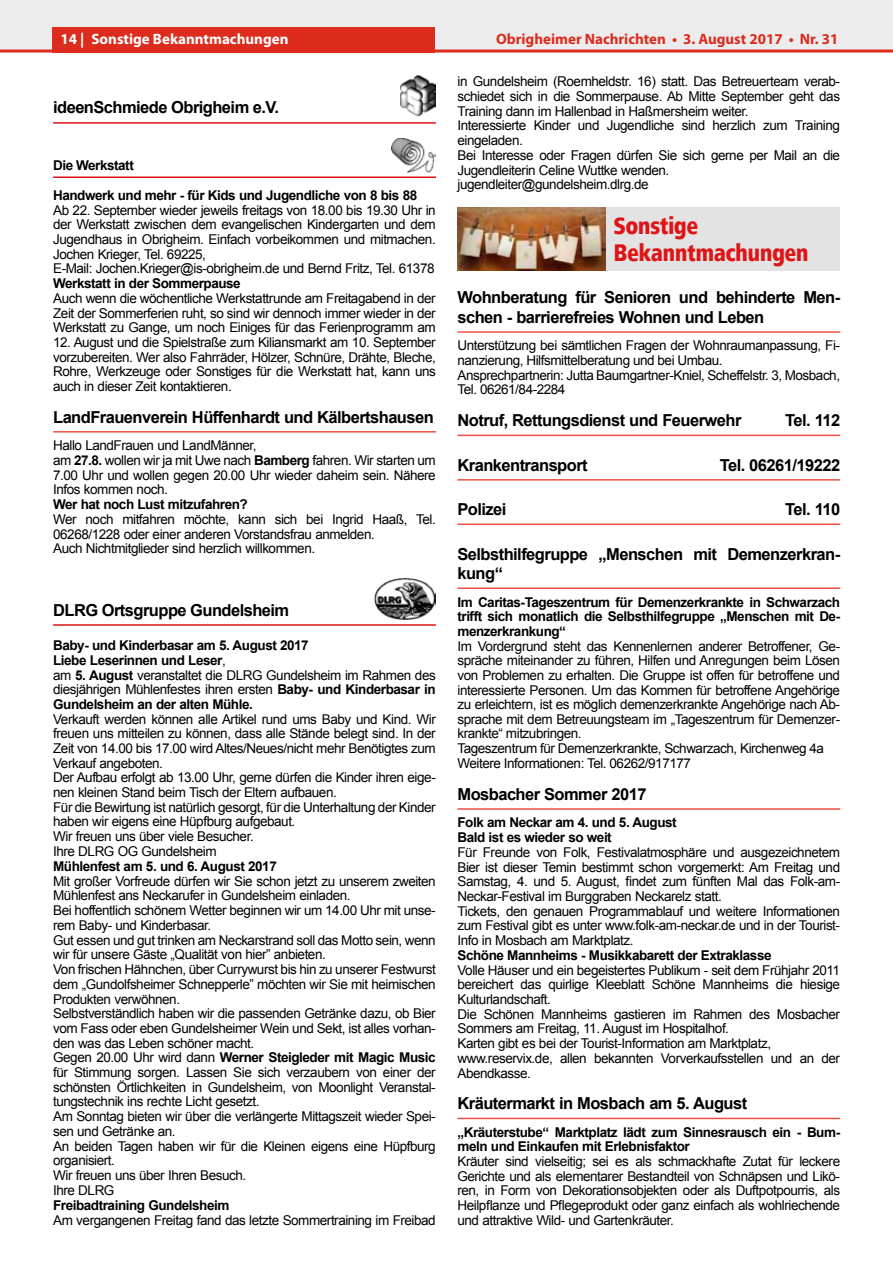
<style>
.page{position:relative;width:893px;height:1263px;background:#fff}
.page>*{position:absolute;margin:0;border:0;box-sizing:border-box;transform-origin:0 0}
.t1{font:800 24.75px/27px "Frutiger Next LT";color:#de1417;scale:.8 1}
.t2{font:700 16.5px/19.5px "Arial";letter-spacing:-.035em;color:#000}
.t3{font:700 15px "Myriad Pro";color:#db2c1d}
.t4{font:700 15px "Myriad Pro";color:#fff}
.t5{font:13.5px/14.7px "Arial";letter-spacing:-.035em;color:#000}
.t6{font:700 13.5px/29.7px "Arial";letter-spacing:-.035em;color:#000}
.s1{font-weight:700}
</style>
<div class="page">
<div style="left:0;top:0;width:893px;height:51px;background:#ececec"></div>
<div style="left:52px;top:27px;width:383px;height:26px;background:#db2c1d"></div>
<hr style="left:0;top:50px;width:893px;height:3px;background:#db2c1d">
<hr style="left:53px;top:431px;width:383px;height:2px;background:#ed4e42">
<hr style="left:53px;top:122px;width:383px;height:2px;background:#de1417">
<img style="left:401px;top:75px;width:35px;height:42px">
<hr style="left:53px;top:176px;width:383px;height:2px;background:#de1417">
<img style="left:391px;top:138px;width:45px;height:34px">
<hr style="left:53px;top:624px;width:383px;height:2px;background:#de1417">
<img style="left:374px;top:578px;width:62px;height:42px">
<hr style="left:457px;top:331px;width:383px;height:2px;background:#ed4e42">
<hr style="left:457px;top:435px;width:383px;height:1px;background:#ed4e42">
<hr style="left:457px;top:479px;width:383px;height:2px;background:#ed4e42">
<hr style="left:457px;top:523px;width:383px;height:2px;background:#ed4e42">
<hr style="left:457px;top:587px;width:383px;height:2px;background:#ed4e42">
<hr style="left:457px;top:808px;width:383px;height:2px;background:#ed4e42">
<hr style="left:457px;top:1118px;width:383px;height:1px;background:#ed4e42">
<div style="left:606px;top:207px;width:234px;height:64px;background:#e3e3e3"></div>
<img style="left:457px;top:207px;width:149px;height:64px">
<p class="t4" style="left:60px;top:29px;width:25px">14 |</p>
<p class="t3" style="left:496px;top:29px;width:344px">Obrigheimer Nachrichten • 3. August 2017 • Nr. 31</p>
<p class="t4" style="left:91px;top:29px;width:199px">Sonstige Bekanntmachungen</p>
<p class="t2" style="left:53px;top:98px;width:227px">ideenSchmiede Obrigheim e.V.</p>
<p class="t6" style="left:53px;top:151px;width:366px">Die Werkstatt<br>Handwerk und mehr - für Kids und Jugendliche von 8 bis 88</p>
<p class="t5" style="left:53px;top:203px;width:384px">Ab 22. September wieder jeweils freitags von 18.00 bis 19.30 Uhr in der Werkstatt zwischen dem evangelischen Kindergarten und dem Jugendhaus in Obrigheim. Einfach vorbeikommen und mitmachen.<br>Jochen Krieger, Tel. 69225,<br>E-Mail: Jochen.Krieger@is-obrigheim.de und Bernd Fritz, Tel. 61378<br><span class="s1">Werkstatt in der Sommerpause<br></span>Auch wenn die wöchentliche Werkstattrunde am Freitagabend in der Zeit der Sommerferien ruht, so sind wir dennoch immer wieder in der Werkstatt zu Gange, um noch Einiges für das Ferienprogramm am</p>
<p class="t5" style="left:53px;top:335px;width:384px;text-align:justify">12. August und die Spielstraße zum Kiliansmarkt am 10. September vorzubereiten. Wer also Fahrräder, Hölzer, Schnüre, Drähte, Bleche, Rohre, Werkzeuge oder Sonstiges für die Werkstatt hat, kann uns auch in dieser Zeit kontaktieren.</p>
<p class="t2" style="left:53px;top:407px;width:382px">LandFrauenverein Hüffenhardt und Kälbertshausen</p>
<p class="t5" style="left:53px;top:438px;width:384px">Hallo LandFrauen und LandMänner,<br>am <span class="s1">27.8.</span> wollen wir ja mit Uwe nach <span class="s1">Bamberg</span> fahren. Wir starten um 7.00 Uhr und wollen gegen 20.00 Uhr wieder daheim sein. Nähere Infos kommen noch.<br><span class="s1">Wer hat noch Lust mitzufahren?<br></span>Wer noch mitfahren möchte, kann sich bei Ingrid Haaß, Tel.<br>06268/1228 oder einer anderen Vorstandsfrau anmelden.<br>Auch Nichtmitglieder sind herzlich willkommen.</p>
<p class="t2" style="left:53px;top:601px;width:238px">DLRG Ortsgruppe Gundelsheim</p>
<p class="t5" style="left:53px;top:638px;width:384px"><span class="s1">Baby- und Kinderbasar am 5. August 2017<br>Liebe Leserinnen und Leser</span>,<br>am <span class="s1">5. August</span> veranstaltet die DLRG Gundelsheim im Rahmen des diesjährigen Mühlenfestes ihren ersten <span class="s1">Baby- und Kinderbasar in Gundelsheim an der alten Mühle.<br></span>Verkauft werden können alle Artikel rund ums Baby und Kind. Wir freuen uns mitteilen zu können, dass alle Stände belegt sind. In der Zeit von 14.00 bis 17.00 wird Altes/Neues/nicht mehr Benötigtes zum Verkauf angeboten.<br>Der Aufbau erfolgt ab 13.00 Uhr, gerne dürfen die Kinder ihren eige&shy;nen kleinen Stand beim Tisch der Eltern aufbauen.<br>Für die Bewirtung ist natürlich gesorgt, für die Unterhaltung der Kinder haben wir eigens eine Hüpfburg aufgebaut.<br>Wir freuen uns über viele Besucher.<br>Ihre DLRG OG Gundelsheim<br><span class="s1">Mühlenfest am 5. und 6. August 2017<br></span>Mit großer Vorfreude dürfen wir Sie schon jetzt zu unserem zweiten Mühlenfest ans Neckarufer in Gundelsheim einladen.<br>Bei hoffentlich schönem Wetter beginnen wir um 14.00 Uhr mit unse&shy;rem Baby- und Kinderbasar.<br>Gut essen und gut trinken am Neckarstrand soll das Motto sein, wenn wir für unsere Gäste „Qualität von hier” anbieten.<br>Von frischen Hähnchen, über Currywurst bis hin zu unserer Festwurst dem „Gundolfsheimer Schnepperle” möchten wir Sie mit heimischen Produkten verwöhnen.<br>Selbstverständlich haben wir die passenden Getränke dazu, ob Bier vom Fass oder eben Gundelsheimer Wein und Sekt, ist alles vorhan&shy;den was das Leben schöner macht.<br>Gegen 20.00 Uhr wird dann <span class="s1">Werner Steigleder mit Magic Music </span>für Stimmung sorgen. Lassen Sie sich verzaubern von einer der schönsten Örtlichkeiten in Gundelsheim, von Moonlight Veranstal&shy;tungstechnik ins rechte Licht gesetzt.<br>Am Sonntag bieten wir über die verlängerte Mittagszeit wieder Spei&shy;sen und Getränke an.<br>An beiden Tagen haben wir für die Kleinen eigens eine Hüpfburg organisiert.<br>Wir freuen uns über Ihren Besuch.<br>Ihre DLRG<br><span class="s1">Freibadtraining Gundelsheim<br></span>Am vergangenen Freitag fand das letzte Sommertraining im Freibad</p>
<p class="t5" style="left:457px;top:74px;width:384px">in Gundelsheim (Roemheldstr. 16) statt. Das Betreuerteam verab&shy;schiedet sich in die Sommerpause. Ab Mitte September geht das Training dann im Hallenbad in Haßmersheim weiter.<br>Interessierte Kinder und Jugendliche sind herzlich zum Training eingeladen.<br>Bei Interesse oder Fragen dürfen Sie sich gerne per Mail an die Jugendleiterin Celine Wuttke wenden. jugendleiter@gundelsheim.dlrg.de</p>
<p class="t1" style="left:614px;top:212px;width:245px">Sonstige<br>Bekanntmachungen</p>
<p class="t2" style="left:457px;top:288px;width:384px">Wohnberatung für Senioren und behinderte Men&shy;schen - barrierefreies Wohnen und Leben</p>
<p class="t5" style="left:457px;top:338px;width:384px">Unterstützung bei sämtlichen Fragen der Wohnraumanpassung, Fi&shy;nanzierung, Hilfsmittelberatung und bei Umbau.<br>Ansprechpartnerin: Jutta Baumgartner-Kniel, Scheffelstr. 3, Mosbach, Tel. 06261/84-2284</p>
<p class="t2" style="left:457px;top:411px;width:285px">Notruf, Rettungsdienst und Feuerwehr</p>
<p class="t2" style="left:785px;top:411px;width:57px">Tel. 112</p>
<p class="t2" style="left:457px;top:455px;width:132px">Krankentransport</p>
<p class="t2" style="left:720px;top:455px;width:122px">Tel. 06261/19222</p>
<p class="t2" style="left:457px;top:500px;width:51px">Polizei</p>
<p class="t2" style="left:785px;top:500px;width:57px">Tel. 110</p>
<p class="t2" style="left:457px;top:544px;width:384px">Selbsthilfegruppe „Menschen mit Demenzerkran&shy;kung“</p>
<p class="t5" style="left:457px;top:595px;width:384px"><span class="s1">Im Caritas-Tageszentrum für Demenzerkrankte in Schwarzach trifft sich monatlich die Selbsthilfegruppe „Menschen mit De&shy;menzerkrankung“<br></span>Im Vordergrund steht das Kennenlernen anderer Betroffener, Ge&shy;spräche miteinander zu führen, Hilfen und Anregungen beim Lösen von Problemen zu erhalten. Die Gruppe ist offen für betroffene und interessierte Personen. Um das Kommen für betroffene Angehörige zu erleichtern, ist es möglich demenzerkrankte Angehörige nach Ab&shy;sprache mit dem Betreuungsteam im „Tageszentrum für Demenzer&shy;krankte“ mitzubringen.<br>Tageszentrum für Demenzerkrankte, Schwarzach, Kirchenweg 4a Weitere Informationen: Tel. 06262/917177</p>
<p class="t2" style="left:457px;top:785px;width:191px">Mosbacher Sommer 2017</p>
<p class="t5" style="left:457px;top:815px;width:384px"><span class="s1">Folk am Neckar am 4. und 5. August<br>Bald ist es wieder so weit<br></span>Für Freunde von Folk, Festivalatmosphäre und ausgezeichnetem Bier ist dieser Temin bestimmt schon vorgemerkt: Am Freitag und Samstag, 4. und 5. August, findet zum fünften Mal das Folk-am-Neckar-Festival im Burggraben Neckarelz statt.<br>Tickets, den genauen Programmablauf und weitere Informationen zum Festival gibt es unter www.folk-am-neckar.de und in der Tourist-Info in Mosbach am Marktplatz.<br><span class="s1">Schöne Mannheims - Musikkabarett der Extraklasse<br></span>Volle Häuser und ein begeistertes Publikum - seit dem Frühjahr 2011 bereichert das quirlige Kleeblatt Schöne Mannheims die hiesige Kulturlandschaft.<br>Die Schönen Mannheims gastieren im Rahmen des Mosbacher Sommers am Freitag, 11. August im Hospitalhof.<br>Karten gibt es bei der Tourist-Information am Marktplatz, www.reservix.de, allen bekannten Vorverkaufsstellen und an der Abendkasse.</p>
<p class="t2" style="left:457px;top:1094px;width:291px">Kräutermarkt in Mosbach am 5. August</p>
<p class="t5" style="left:457px;top:1125px;width:384px"><span class="s1">„Kräuterstube“ Marktplatz lädt zum Sinnesrausch ein - Bum&shy;meln und Einkaufen mit Erlebnisfaktor<br></span>Kräuter sind vielseitig; sei es als schmackhafte Zutat für leckere Gerichte und als elementarer Bestandteil von Schnäpsen und Likö&shy;ren, in Form von Dekorationsobjekten oder als Duftpotpourris, als Heilpflanze und Pflegeprodukt oder ganz einfach als wohlriechende und attraktive Wild- und Gartenkräuter.</p>
</div>
